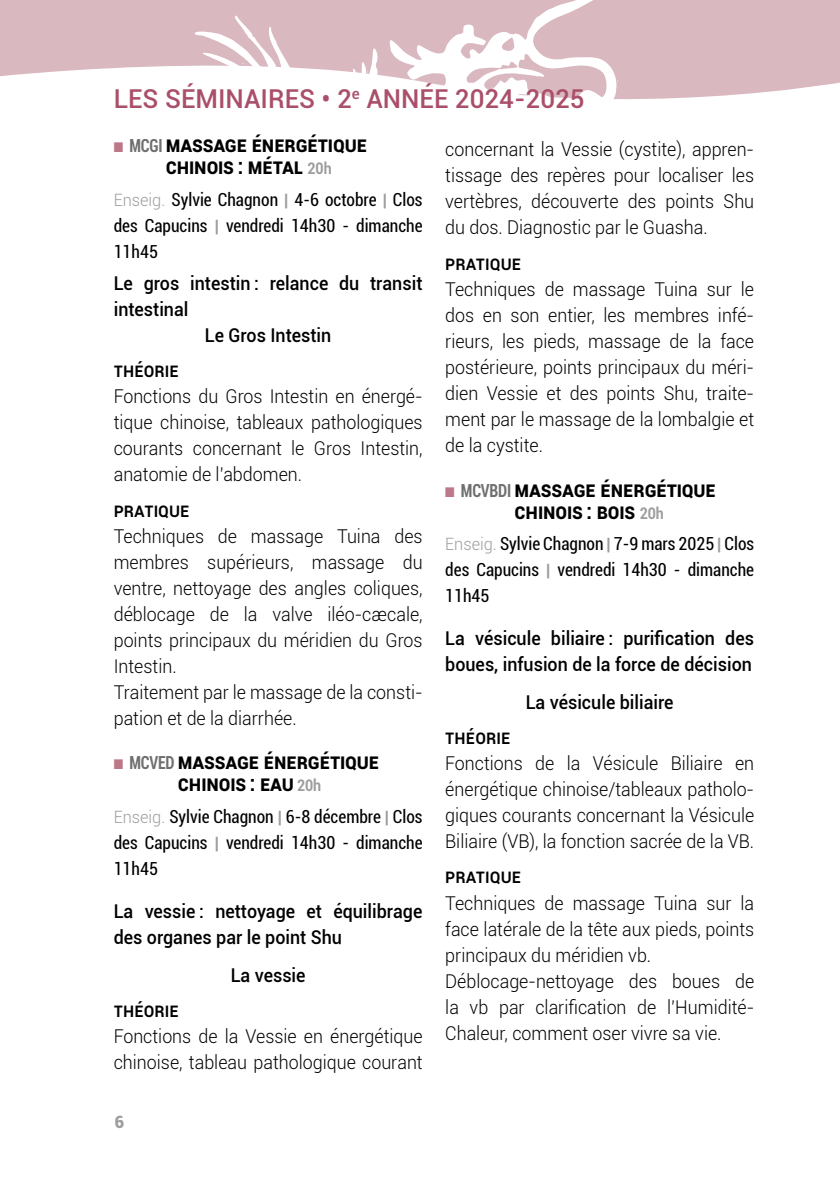
<style>
.page{position:relative;width:840px;height:1180px;background:#fff}
.page>*{position:absolute;margin:0;border:0;box-sizing:border-box;transform-origin:0 0}
.t1{font:500 26px "Roboto";color:#aa4f69}
.t2{font:700 22px/22px "Roboto";letter-spacing:-.01em;color:#000;scale:.89 1}
.t3{font:500 20px "Roboto";color:#000;scale:.89 1}
.t4{font:300 19px/26px "Roboto";color:#000;text-align:justify;scale:.94 1}
.t5{font:500 19px/26px "Roboto";color:#000;scale:.94 1}
.t6{font:condensed 18px/26px "Roboto";color:#000;text-align:justify;scale:.96 1}
.t7{font:900 17px "Roboto";color:#9d9d9c;scale:.96 1}
.s1{color:#bc7889}
.s2{font-stretch:condensed;font-size:18px;color:#706f6f}
.s3{font-size:16px;color:#9d9d9c}
.s4{font-weight:300;font-stretch:normal;font-size:17px;color:#9d9d9c}
.s5{font-weight:900;font-stretch:normal;font-size:17px;color:#9d9d9c}
</style>
<div class="page">
<svg style="left:0;top:0;width:839px;height:99px;fill:#dab8c0"></svg>
<svg style="left:194px;top:0;width:447px;height:100px;fill:#dab8c0"></svg>
<h1 class="t1" style="left:114px;top:80px;width:472px">LES SÉMINAIRES • 2<sup>e</sup> ANNÉE 2024-2025</h1>
<p class="t2" style="left:166px;top:133px;width:228px;text-indent:-52px"><span class="s1">■</span> <span class="s2">MCGI</span> Massage Énergétique<br>Chinois : Métal <span class="s3">20h</span></p>
<p class="t6" style="left:114px;top:186px;width:323px"><span class="s4">Enseig.</span> Sylvie Chagnon <span class="s5">|</span> 4-6 octobre <span class="s5">|</span> Clos des Capucins <span class="s5">|</span> vendredi 14h30 - dimanche 11h45</p>
<p class="t5" style="left:114px;top:269px;width:330px">Le gros intestin : relance du transit</p>
<p class="t5" style="left:114px;top:295px;width:81px">intestinal</p>
<p class="t5" style="left:205px;top:321px;width:136px">Le Gros Intestin</p>
<p class="t3" style="left:114px;top:356px;width:75px">Théorie</p>
<p class="t4" style="left:114px;top:382px;width:330px">Fonctions du Gros Intestin en énergé&shy;tique chinoise, tableaux pathologiques courants concernant le Gros Intestin, anatomie de l’abdomen.</p>
<p class="t3" style="left:114px;top:495px;width:87px">Pratique</p>
<p class="t4" style="left:114px;top:522px;width:330px;text-align:left">Techniques de massage Tuina des membres supérieurs, massage du ventre, nettoyage des angles coliques, déblocage de la valve iléo-cæcale, points principaux du méridien du Gros<br>Intestin.<br>Traitement par le massage de la consti&shy;pation et de la diarrhée.</p>
<p class="t2" style="left:114px;top:749px;width:300px;text-align:center"><span class="s1">■</span> <span class="s2">MCVED</span> Massage Énergétique<br>Chinois : Eau <span class="s3">20h</span></p>
<p class="t6" style="left:114px;top:803px;width:323px"><span class="s4">Enseig.</span> Sylvie Chagnon <span class="s5">|</span> 6-8 décembre <span class="s5">|</span> Clos des Capucins <span class="s5">|</span> vendredi 14h30 - dimanche 11h45</p>
<p class="t5" style="left:114px;top:897px;width:330px">La vessie : nettoyage et équilibrage des organes par le point Shu</p>
<p class="t5" style="left:230px;top:960px;width:81px">La vessie</p>
<p class="t3" style="left:114px;top:995px;width:75px">Théorie</p>
<p class="t4" style="left:114px;top:1022px;width:330px">Fonctions de la Vessie en énergétique chinoise, tableau pathologique courant</p>
<p class="t4" style="left:445px;top:136px;width:330px">concernant la Vessie (cystite), appren&shy;tissage des repères pour localiser les vertèbres, découverte des points Shu du dos. Diagnostic par le Guasha.</p>
<p class="t3" style="left:445px;top:248px;width:87px">Pratique</p>
<p class="t4" style="left:445px;top:275px;width:330px">Techniques de massage Tuina sur le dos en son entier, les membres infé&shy;rieurs, les pieds, massage de la face postérieure, points principaux du méri&shy;dien Vessie et des points Shu, traite&shy;ment par le massage de la lombalgie et de la cystite.</p>
<p class="t2" style="left:514px;top:477px;width:228px;text-indent:-69px"><span class="s1">■</span> <span class="s2">MCVBDI</span> Massage Énergétique<br>Chinois : Bois <span class="s3">20h</span></p>
<p class="t6" style="left:445px;top:530px;width:323px"><span class="s4">Enseig.</span> Sylvie Chagnon <span class="s5">|</span> 7-9 mars 2025 <span class="s5">|</span> Clos des Capucins <span class="s5">|</span> vendredi 14h30 - dimanche 11h45</p>
<p class="t5" style="left:445px;top:624px;width:330px">La vésicule biliaire : purification des boues, infusion de la force de décision</p>
<p class="t5" style="left:525px;top:688px;width:159px">La vésicule biliaire</p>
<p class="t3" style="left:445px;top:722px;width:75px">Théorie</p>
<p class="t4" style="left:445px;top:749px;width:330px">Fonctions de la Vésicule Biliaire en énergétique chinoise/tableaux patholo&shy;giques courants concernant la Vésicule Biliaire (VB), la fonction sacrée de la VB.</p>
<p class="t3" style="left:445px;top:862px;width:87px">Pratique</p>
<p class="t4" style="left:445px;top:889px;width:330px;text-align:left">Techniques de massage Tuina sur la face latérale de la tête aux pieds, points principaux du méridien vb.<br>Déblocage-nettoyage des boues de la vb par clarification de l’Humidité-Chaleur, comment oser vivre sa vie.</p>
<p class="t7" style="left:115px;top:1109px;width:11px">6</p>
</div>
